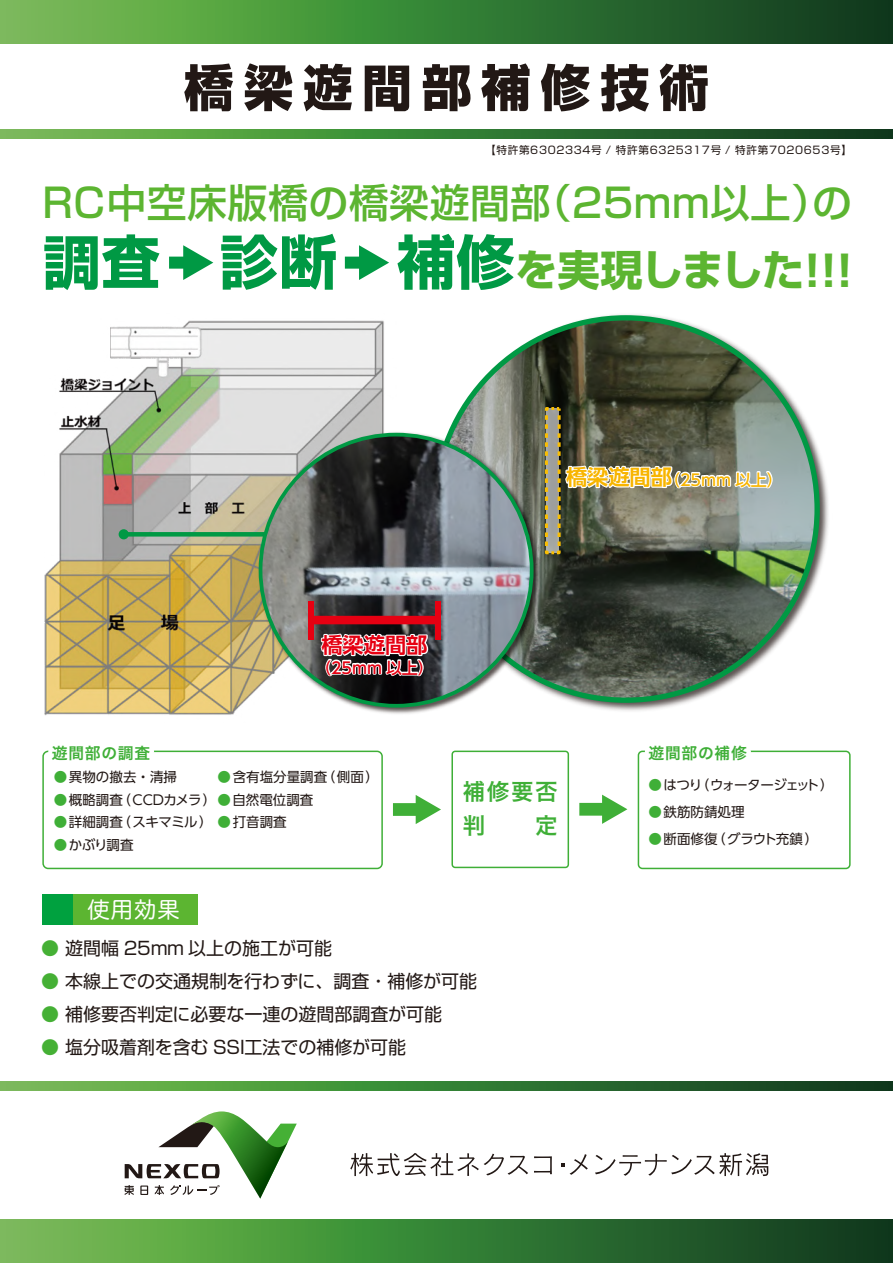
<style>
.page{position:relative;width:893px;height:1263px;background:#fff}
.page>*{position:absolute;margin:0;border:0;box-sizing:border-box;transform-origin:0 0}
.t1{font:700 42.45px "Shin Go Pro";letter-spacing:-.04em;color:#5cb531}
.t2{font:500 39.9px "Shin Go Pro";letter-spacing:.015em;color:#5cb531}
.t3{font:22.5px/34.3px "Hira Kaku Pro W6";color:#3faf37}
.t4{font:22.35px "Hira Maru Pro W4";color:#fff}
.t5{font:700 21.15px "UD Shin Go Pro De";color:#e60012}
.t6{font:18px "Shin Go Pro";color:#221815}
.t7{font:500 15.9px "UD Shin Go Pro";color:#f8b500}
.t8{font:500 15.9px "UD Shin Go Pro";color:#e60012}
.t9{font:15.75px "Hira Kaku Pro W6";letter-spacing:.05em;color:#3faf37}
.t10{font:13.5px "UD Shin Go Pro";color:#221815}
.t11{font:13.5px "UD Shin Go Pro";letter-spacing:-.095em;color:#221815}
.t12{font:10.65px "Shin Go Pro";letter-spacing:.065em;color:#221815}
.s1{font-size:58.35px;color:#094}
.s2{font-family:"UD Shin Go Pro De";font-weight:700;font-size:21.15px}
.s3{color:#3faf37}
.s4{color:#45b035}
</style>
<div class="page">
<svg style="left:125px;top:1111px;width:172px;height:87px"></svg>
<svg style="left:350px;top:1153px;width:178px;height:23px"></svg>
<svg style="left:534px;top:1156px;width:18px;height:18px"></svg>
<svg style="left:570px;top:1154px;width:18px;height:21px"></svg>
<svg style="left:595px;top:1153px;width:173px;height:23px"></svg>
<svg style="left:184px;top:63px;width:49px;height:48px"></svg>
<svg style="left:244px;top:63px;width:48px;height:48px"></svg>
<svg style="left:304px;top:64px;width:48px;height:47px"></svg>
<svg style="left:365px;top:66px;width:44px;height:45px;background:#4e4644"></svg>
<svg style="left:423px;top:64px;width:47px;height:47px"></svg>
<svg style="left:481px;top:63px;width:49px;height:48px"></svg>
<svg style="left:541px;top:64px;width:49px;height:47px"></svg>
<svg style="left:601px;top:64px;width:48px;height:48px"></svg>
<svg style="left:660px;top:64px;width:48px;height:47px"></svg>
<div style="left:169px;top:257px;width:19px;height:12px;background:#094"></div>
<svg style="left:183px;top:245px;width:30px;height:35px"></svg>
<div style="left:345px;top:257px;width:19px;height:12px;background:#094"></div>
<svg style="left:359px;top:245px;width:30px;height:35px"></svg>
<div style="left:73px;top:895px;width:125px;height:30px;background:#5cb531"></div>
<div style="left:43px;top:895px;width:30px;height:30px;background:#00a13f"></div>
<div style="left:42px;top:751px;width:341px;height:118px;border:2px solid #3faf37;border-radius:5px"></div>
<div style="left:638px;top:751px;width:213px;height:118px;border:2px solid #3faf37;border-radius:4px"></div>
<img style="left:449px;top:314px;width:380px;height:397px">
<img style="left:45px;top:320px;width:339px;height:396px">
<div style="left:123px;top:532px;width:209px;height:5px;background:#094"></div>
<div style="left:119px;top:529px;width:10px;height:10px;background:#094;border-radius:50%"></div>
<img style="left:437px;top:320px;width:377px;height:377px;border-radius:189px">
<svg style="left:543px;top:405px;width:231px;height:151px;background:#7b7e6e"></svg>
<img style="left:256px;top:429px;width:287px;height:287px">
<img style="left:262px;top:436px;width:268px;height:268px;border-radius:134px">
<div style="left:311px;top:616px;width:127px;height:8px;background:#e60012"></div>
<div style="left:435px;top:601px;width:5px;height:38px;background:#e60012"></div>
<div style="left:308px;top:601px;width:6px;height:38px;background:#e60012"></div>
<svg style="left:319px;top:627px;width:111px;height:52px"></svg>
<svg style="left:42px;top:750px;width:132px;height:48px"></svg>
<svg style="left:637px;top:750px;width:123px;height:31px"></svg>
<div style="left:393px;top:803px;width:27px;height:13px;background:#3faf37"></div>
<svg style="left:416px;top:795px;width:25px;height:29px"></svg>
<div style="left:579px;top:803px;width:27px;height:13px;background:#3faf37"></div>
<svg style="left:602px;top:795px;width:25px;height:29px"></svg>
<div style="left:451px;top:751px;width:118px;height:117px;border:2px solid #3faf37;border-radius:3px"></div>
<svg style="left:0;top:1082px;width:893px;height:9px;background:#3c7f37"></svg>
<div style="left:0;top:1219px;width:893px;height:44px;background:linear-gradient(to right,#73c653,#06391b)"></div>
<div style="left:0;top:0;width:893px;height:44px;background:linear-gradient(to right,#73c653,#06391b)"></div>
<svg style="left:0;top:129px;width:893px;height:9px;background:#3c7f37"></svg>
<p class="t12" style="left:485px;top:141px;width:369px">【特許第6302334号 / 特許第6325317号 / 特許第7020653号】</p>
<h2 class="t2" style="left:43px;top:171px;width:811px">RC中空床版橋の橋梁遊間部（25mm以上）の</h2>
<h1 class="t1" style="left:43px;top:236px;width:812px"><span class="s1">調査　診断　補修</span>を実現しました!!!</h1>
<h3 class="t5" style="left:321px;top:628px;width:108px">橋梁遊間部</h3>
<p class="t8" style="left:315px;top:655px;width:120px">（25mm 以上）</p>
<p class="t7" style="left:566px;top:467px;width:218px"><span class="s2">橋梁遊間部</span>（25mm 以上）</p>
<p class="t9" style="left:52px;top:738px;width:100px">遊間部の調査</p>
<p class="t9" style="left:648px;top:738px;width:100px">遊間部の補修</p>
<h3 class="t3" style="left:463px;top:773px;width:96px">補修要否判</h3>
<p class="t10" style="left:218px;top:766px;width:163px"><span class="s3">●</span>含有塩分量調査（側面）</p>
<p class="t10" style="left:54px;top:766px;width:125px"><span class="s3">●</span>異物の撤去・清掃</p>
<p class="t10" style="left:54px;top:789px;width:261px"><span class="s3">●</span>概略調査（CCDカメラ）<span class="s3">●</span>自然電位調査</p>
<p class="t10" style="left:54px;top:811px;width:235px"><span class="s3">●</span>詳細調査（スキマミル） <span class="s3">●</span>打音調査</p>
<p class="t10" style="left:54px;top:834px;width:81px"><span class="s3">●</span>かぶり調査</p>
<p class="t11" style="left:648px;top:774px;width:187px"><span class="s3">●</span> はつり（ウォータージェット）</p>
<p class="t10" style="left:648px;top:801px;width:98px"><span class="s3">●</span>鉄筋防錆処理</p>
<p class="t10" style="left:648px;top:828px;width:171px"><span class="s3">●</span>断面修復（グラウト充鎮）</p>
<h3 class="t3" style="left:535px;top:808px;width:24px">定</h3>
<h3 class="t4" style="left:87px;top:891px;width:94px">使用効果</h3>
<h3 class="t6" style="left:41px;top:933px;width:292px"><span class="s4">●</span> 遊間幅 25mm 以上の施工が可能</h3>
<h3 class="t6" style="left:41px;top:966px;width:438px"><span class="s4">●</span> 本線上での交通規制を行わずに、調査・補修が可能</h3>
<h3 class="t6" style="left:41px;top:999px;width:403px"><span class="s4">●</span> 補修要否判定に必要な一連の遊間部調査が可能</h3>
<h3 class="t6" style="left:41px;top:1032px;width:367px"><span class="s4">●</span> 塩分吸着剤を含む SSI工法での補修が可能</h3>
</div>
